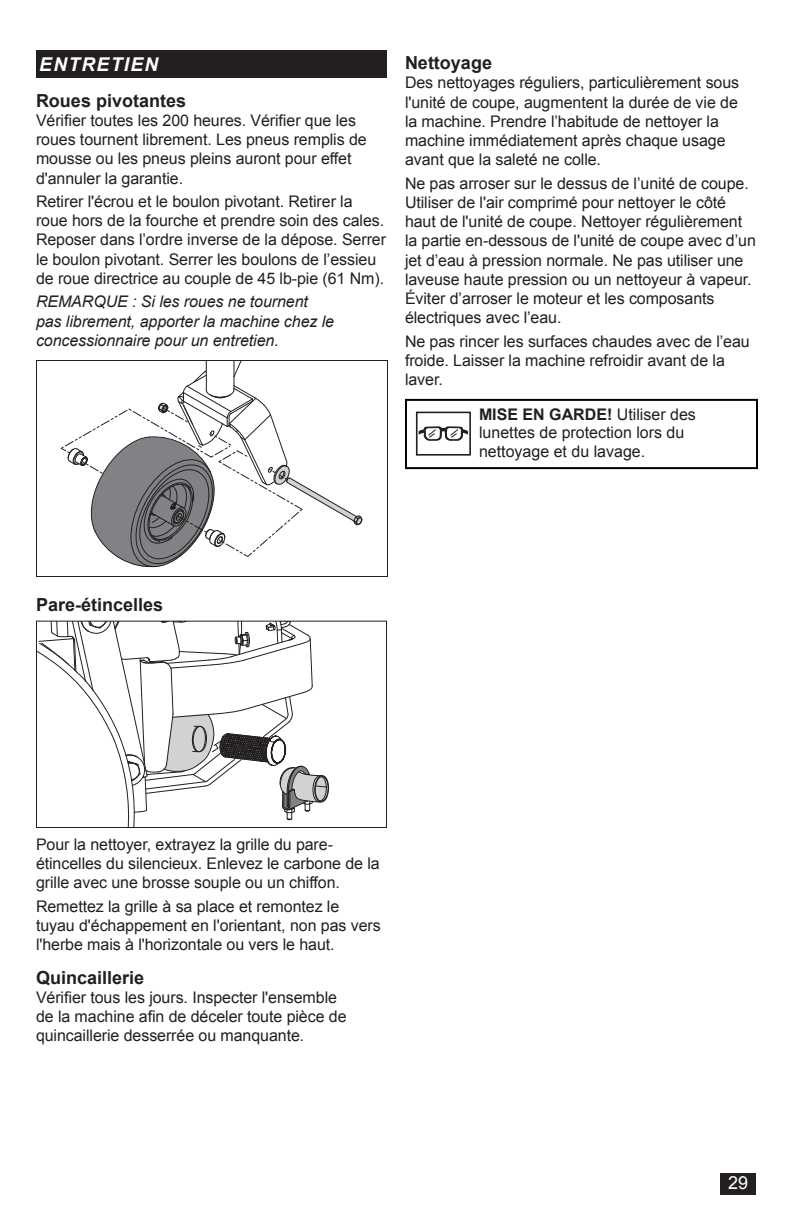
<style>
.page{position:relative;width:792px;height:1224px;background:#fff}
.page>*{position:absolute;margin:0;border:0;box-sizing:border-box;transform-origin:0 0}
.t1{font:italic 700 19px "Arial";letter-spacing:.075em;color:#fff}
.Head_9_FR{font:700 18px "Arial";color:#231f20}
.Head_9A_FR{font:700 18px "Arial";color:#231f20}
.t2{font:18px "Arial";color:#fff}
.Body_Text_FR{font:16px/19.2px "Arial";letter-spacing:-.005em;color:#231f20}
.Body_Text_FR-2{font:italic 16px/19.2px "Arial";letter-spacing:-.005em;color:#231f20}
.Warning_FR{font:16px/18.6px "Arial";color:#231f20}
.s1{font-weight:700}
</style>
<div class="page">
<svg style="left:61px;top:362px;width:302px;height:206px"></svg>
<div style="left:36px;top:360px;width:352px;height:217px;border:1px solid #231f20"></div>
<svg style="left:38px;top:623px;width:291px;height:203px"></svg>
<div style="left:36px;top:621px;width:351px;height:207px;border:1px solid #231f20"></div>
<div style="left:721px;top:1174px;width:35px;height:21px;background:#231f20"></div>
<div style="left:36px;top:50px;width:351px;height:28px;background:#231f20"></div>
<div style="left:405px;top:399px;width:353px;height:70px;border:2px solid #000"></div>
<div style="left:416px;top:412px;width:55px;height:44px;border:2px solid #231f20"></div>
<svg style="left:419px;top:426px;width:49px;height:15px"></svg>
<p class="t1" style="left:39px;top:52px;width:121px">ENTRETIEN</p>
<p class="Head_9_FR" style="left:36px;top:88px;width:152px">Roues pivotantes</p>
<p class="Body_Text_FR" style="left:36px;top:111px;width:332px">Vérifier toutes les 200 heures. Vérifier que les roues tournent librement. Les pneus remplis de mousse ou les pneus pleins auront pour effet d'annuler la garantie.</p>
<p class="Body_Text_FR" style="left:36px;top:192px;width:352px">Retirer l'écrou et le boulon pivotant. Retirer la roue hors de la fourche et prendre soin des cales.<br>Reposer dans l’ordre inverse de la dépose. Serrer le boulon pivotant. Serrer les boulons de l’essieu de roue directrice au couple de 45 lb-pie (61 Nm).</p>
<p class="Body_Text_FR-2" style="left:36px;top:292px;width:300px">REMARQUE : Si les roues ne tournent pas librement, apporter la machine chez le concessionnaire pour un entretien.</p>
<p class="Head_9A_FR" style="left:405px;top:51px;width:89px">Nettoyage</p>
<p class="Body_Text_FR" style="left:405px;top:73px;width:336px">Des nettoyages réguliers, particulièrement sous l'unité de coupe, augmentent la durée de vie de la machine. Prendre l’habitude de nettoyer la machine immédiatement après chaque usage avant que la saleté ne colle.</p>
<p class="Body_Text_FR" style="left:405px;top:174px;width:352px">Ne pas arroser sur le dessus de l’unité de coupe.<br>Utiliser de l'air comprimé pour nettoyer le côté haut de l'unité de coupe. Nettoyer régulièrement la partie en-dessous de l'unité de coupe avec d’un jet d’eau à pression normale. Ne pas utiliser une laveuse haute pression ou un nettoyeur à vapeur.<br>Éviter d’arroser le moteur et les composants électriques avec l’eau.</p>
<p class="Body_Text_FR" style="left:405px;top:332px;width:346px">Ne pas rincer les surfaces chaudes avec de l’eau froide. Laisser la machine refroidir avant de la laver.</p>
<p class="Warning_FR" style="left:479px;top:405px;width:218px"><span class="s1">MISE EN GARDE!</span> Utiliser des lunettes de protection lors du nettoyage et du lavage.</p>
<p class="Head_9_FR" style="left:36px;top:592px;width:129px">Pare-étincelles</p>
<p class="Body_Text_FR" style="left:36px;top:835px;width:345px">Pour la nettoyer, extrayez la grille du pare&shy;étincelles du silencieux. Enlevez le carbone de la grille avec une brosse souple ou un chiffon.</p>
<p class="Body_Text_FR" style="left:36px;top:897px;width:346px">Remettez la grille à sa place et remontez le tuyau d'échappement en l'orientant, non pas vers l'herbe mais à l'horizontale ou vers le haut.</p>
<p class="Head_9A_FR" style="left:36px;top:965px;width:110px">Quincaillerie</p>
<p class="Body_Text_FR" style="left:36px;top:988px;width:312px">Vérifier tous les jours. Inspecter l'ensemble de la machine afin de déceler toute pièce de quincaillerie desserrée ou manquante.</p>
<p class="t2" style="left:728px;top:1171px;width:22px">29</p>
</div>
